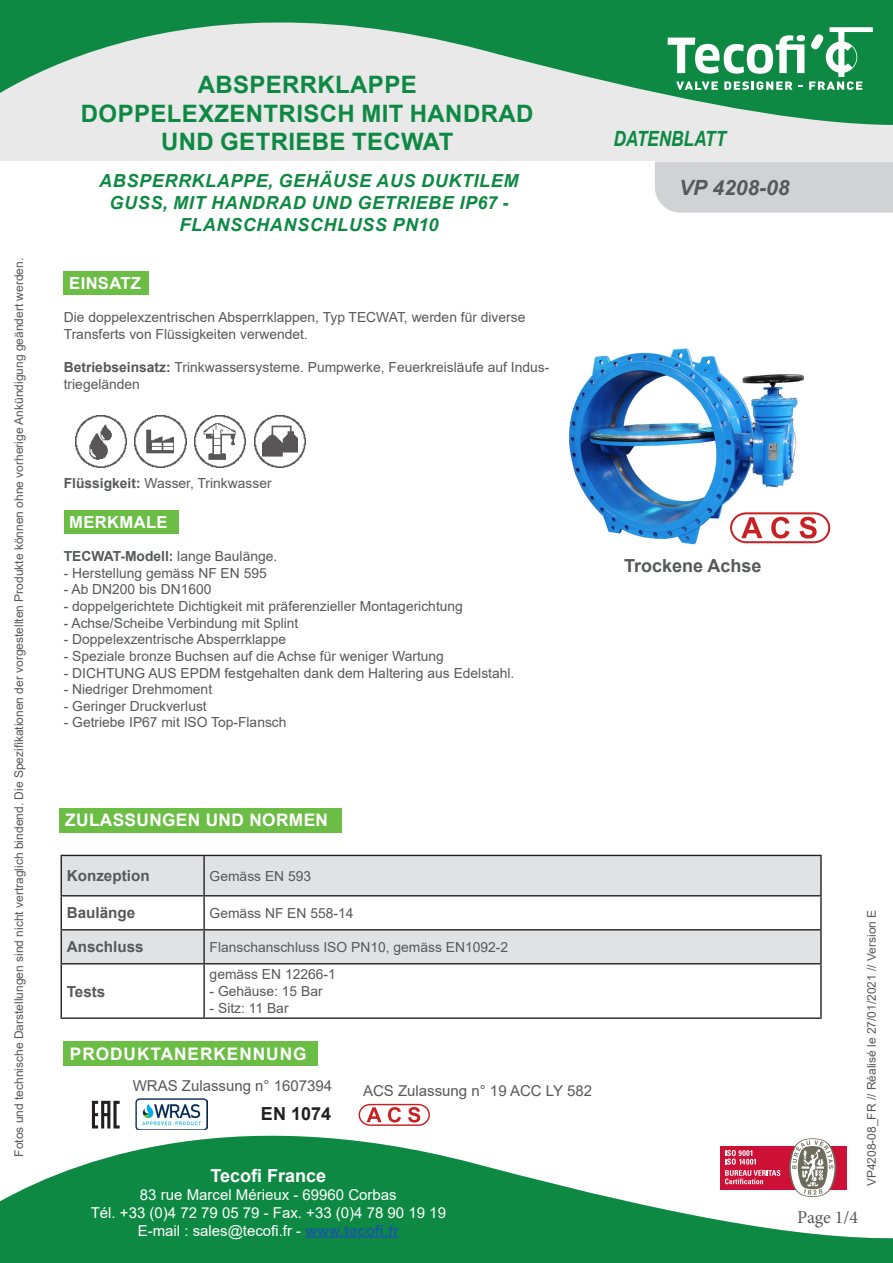
<style>
.page{position:relative;width:893px;height:1263px;background:#fff}
.page>*{position:absolute;margin:0;border:0;box-sizing:border-box;transform-origin:0 0}
.t1{font:700 24px/28.8px "Arial";letter-spacing:.015em;color:#0e8943;text-align:center}
.t2{font:italic 700 21px "Arial Narrow";color:#0e8943}
.t3{font:italic 700 21px "Arial";color:#57585a}
.t4{font:italic 700 18px/21.6px "Arial";letter-spacing:.035em;color:#0e8943;text-align:center}
.t5{font:700 18px "Arial";color:#57585a}
.t6{font:700 18px "Arial";color:#fff}
.t7{font:18px "Minion Pro";color:#57585a}
.t8{font:700 18px "Arial";color:#231f20}
.t9{font:700 17.25px "Arial";letter-spacing:.02em;color:#fff}
.t10{font:700 17.25px "Arial";letter-spacing:.055em;color:#fff}
.t11{font:700 16.65px "Arial";letter-spacing:.02em;color:#fff}
.t12{font:700 15.15px "Arial";color:#57585a}
.t13{font:15px/18px "Arial";color:#fff;text-align:center}
.t14{font:15px "Arial";color:#57585a}
.t15{font:13.8px/16.6px "Arial";color:#57585a}
.t16{font:700 13.8px "Arial";color:#57585a}
.t17{font:12px "Arial";color:#57585a}
.s1{font-weight:700}
.s2{font-weight:400}
.s3{font-weight:700;color:#175d9e}
</style>
<div class="page">
<div style="left:0;top:0;width:893px;height:161px;background:#e9e9e9"></div>
<svg style="left:0;top:0;width:893px;height:125px"></svg>
<div style="left:655px;top:162px;width:238px;height:51px;background:#d1d2d4"></div>
<svg style="left:668px;top:27px;width:205px;height:63px;background:#59ad7d"></svg>
<svg style="left:0;top:1098px;width:893px;height:165px;fill:#0e8943"></svg>
<hr style="left:305px;top:1236px;width:94px;height:2px;background:#175d9e">
<div style="left:64px;top:271px;width:85px;height:24px;background:#6cbd45"></div>
<div style="left:64px;top:510px;width:115px;height:24px;background:#6cbd45"></div>
<div style="left:60px;top:808px;width:282px;height:24px;background:#6cbd45"></div>
<div style="left:64px;top:1041px;width:254px;height:24px;background:#6cbd45"></div>
<svg style="left:62px;top:856px;width:758px;height:107px;fill:#e1e2e4"></svg>
<hr style="left:61px;top:855px;width:143px;height:1px;background:#231f20">
<hr style="left:61px;top:856px;width:1px;height:39px;background:#231f20">
<hr style="left:204px;top:855px;width:618px;height:1px;background:#231f20">
<hr style="left:203px;top:856px;width:2px;height:39px;background:#231f20">
<hr style="left:820px;top:856px;width:2px;height:39px;background:#231f20">
<hr style="left:61px;top:895px;width:143px;height:1px;background:#231f20">
<hr style="left:61px;top:896px;width:1px;height:33px;background:#231f20">
<hr style="left:204px;top:895px;width:618px;height:1px;background:#231f20">
<hr style="left:203px;top:896px;width:2px;height:33px;background:#231f20">
<hr style="left:820px;top:896px;width:2px;height:33px;background:#231f20">
<hr style="left:61px;top:929px;width:143px;height:1px;background:#231f20">
<hr style="left:61px;top:930px;width:1px;height:33px;background:#231f20">
<hr style="left:204px;top:929px;width:618px;height:1px;background:#231f20">
<hr style="left:203px;top:930px;width:2px;height:33px;background:#231f20">
<hr style="left:820px;top:930px;width:2px;height:33px;background:#231f20">
<hr style="left:61px;top:963px;width:143px;height:1px;background:#231f20">
<hr style="left:61px;top:964px;width:1px;height:53px;background:#231f20">
<hr style="left:204px;top:963px;width:618px;height:1px;background:#231f20">
<hr style="left:203px;top:964px;width:2px;height:53px;background:#231f20">
<hr style="left:820px;top:964px;width:2px;height:53px;background:#231f20">
<hr style="left:61px;top:1017px;width:143px;height:2px;background:#231f20">
<hr style="left:204px;top:1017px;width:618px;height:2px;background:#231f20">
<img style="left:136px;top:1099px;width:71px;height:31px">
<svg style="left:359px;top:1104px;width:71px;height:22px"></svg>
<img style="left:254px;top:416px;width:52px;height:51px">
<img style="left:75px;top:416px;width:51px;height:51px">
<img style="left:195px;top:416px;width:51px;height:51px">
<img style="left:134px;top:415px;width:53px;height:53px">
<svg style="left:89px;top:1098px;width:34px;height:33px"></svg>
<svg style="left:92px;top:1101px;width:28px;height:27px"></svg>
<img style="left:568px;top:348px;width:243px;height:197px">
<svg style="left:730px;top:512px;width:100px;height:31px"></svg>
<p class="t17" style="left:11px;top:1157px;width:900px;rotate:-90deg">Fotos und technische Darstellungen sind nicht vertraglich bindend. Die Spezifikationen der vorgestellten Produkte können ohne vorherige Ankündigung geändert werden.</p>
<h1 class="t1" style="left:81px;top:70px;width:454px">ABSPERRKLAPPE<br>DOPPELEXZENTRISCH MIT HANDRAD<br>UND GETRIEBE TECWAT</h1>
<h3 class="t4" style="left:99px;top:171px;width:421px">ABSPERRKLAPPE, GEHÄUSE AUS DUKTILEM<br>GUSS, MIT HANDRAD UND GETRIEBE IP67 -<br>FLANSCHANSCHLUSS PN10</h3>
<p class="t11" style="left:69px;top:271px;width:73px">EINSATZ</p>
<p class="t15" style="left:64px;top:309px;width:463px">Die doppelexzentrischen Absperrklappen, Typ TECWAT, werden für diverse<br>Transferts von Flüssigkeiten verwendet.</p>
<p class="t15" style="left:64px;top:359px;width:487px"><span class="s1">Betriebseinsatz:</span> Trinkwassersysteme. Pumpwerke, Feuerkreisläufe auf Indus&shy;triegeländen</p>
<h2 class="t2" style="left:613px;top:123px;width:114px">DATENBLATT</h2>
<h2 class="t3" style="left:679px;top:174px;width:112px">VP 4208-08</h2>
<p class="t15" style="left:64px;top:475px;width:209px"><span class="s1">Flüssigkeit:</span> Wasser, Trinkwasser</p>
<p class="t11" style="left:69px;top:510px;width:100px">MERKMALE</p>
<p class="t16" style="left:64px;top:547px;width:215px">TECWAT-Modell: <span class="s2">lange Baulänge.</span></p>
<p class="t15" style="left:64px;top:565px;width:205px">- Herstellung gemäss NF EN 595</p>
<p class="t15" style="left:64px;top:581px;width:149px">- Ab DN200 bis DN1600</p>
<p class="t15" style="left:64px;top:598px;width:401px">- doppelgerichtete Dichtigkeit mit präferenzieller Montagerichtung</p>
<p class="t15" style="left:64px;top:614px;width:236px">- Achse/Scheibe Verbindung mit Splint</p>
<p class="t15" style="left:64px;top:631px;width:224px">- Doppelexzentrische Absperrklappe</p>
<p class="t15" style="left:64px;top:648px;width:382px">- Speziale bronze Buchsen auf die Achse für weniger Wartung</p>
<p class="t15" style="left:64px;top:664px;width:452px">- DICHTUNG AUS EPDM festgehalten dank dem Haltering aus Edelstahl.</p>
<p class="t15" style="left:64px;top:681px;width:150px">- Niedriger Drehmoment</p>
<p class="t15" style="left:64px;top:697px;width:145px">- Geringer Druckverlust</p>
<p class="t15" style="left:64px;top:714px;width:224px">- Getriebe IP67 mit ISO Top-Flansch</p>
<p class="t5" style="left:624px;top:553px;width:139px">Trockene Achse</p>
<p class="t9" style="left:65px;top:808px;width:264px">ZULASSUNGEN UND NORMEN</p>
<p class="t12" style="left:67px;top:865px;width:84px">Konzeption</p>
<p class="t15" style="left:210px;top:867px;width:103px">Gemäss EN 593</p>
<p class="t12" style="left:67px;top:902px;width:70px">Baulänge</p>
<p class="t15" style="left:210px;top:904px;width:145px">Gemäss NF EN 558-14</p>
<p class="t12" style="left:67px;top:936px;width:78px">Anschluss</p>
<p class="t15" style="left:210px;top:938px;width:300px">Flanschanschluss ISO PN10, gemäss EN1092-2</p>
<p class="t12" style="left:67px;top:980px;width:40px">Tests</p>
<p class="t15" style="left:210px;top:966px;width:128px">gemäss EN 12266-1</p>
<p class="t15" style="left:210px;top:983px;width:115px">- Gehäuse: 15 Bar</p>
<p class="t15" style="left:210px;top:999px;width:80px">- Sitz: 11 Bar</p>
<p class="t10" style="left:70px;top:1041px;width:238px">PRODUKTANERKENNUNG</p>
<p class="t14" style="left:133px;top:1076px;width:201px">WRAS Zulassung n° 1607394</p>
<p class="t14" style="left:363px;top:1080px;width:230px">ACS Zulassung n° 19 ACC LY 582</p>
<h3 class="t8" style="left:261px;top:1101px;width:72px">EN 1074</h3>
<h3 class="t6" style="left:211px;top:1162px;width:117px">Tecofi France</h3>
<p class="t13" style="left:91px;top:1185px;width:357px">83 rue Marcel Mérieux - 69960 Corbas<br>Tél. +33 (0)4 72 79 05 79 - Fax. +33 (0)4 78 90 19 19<br>E-mail : sales@tecofi.fr - <span class="s3">www.tecofi.fr</span></p>
<p class="t17" style="left:863px;top:1186px;width:278px;rotate:-90deg">VP4208-08_FR // Réalisé le 27/01/2021 // Version E</p>
<h3 class="t7" style="left:797px;top:1205px;width:62px">Page 1/4</h3>
</div>
